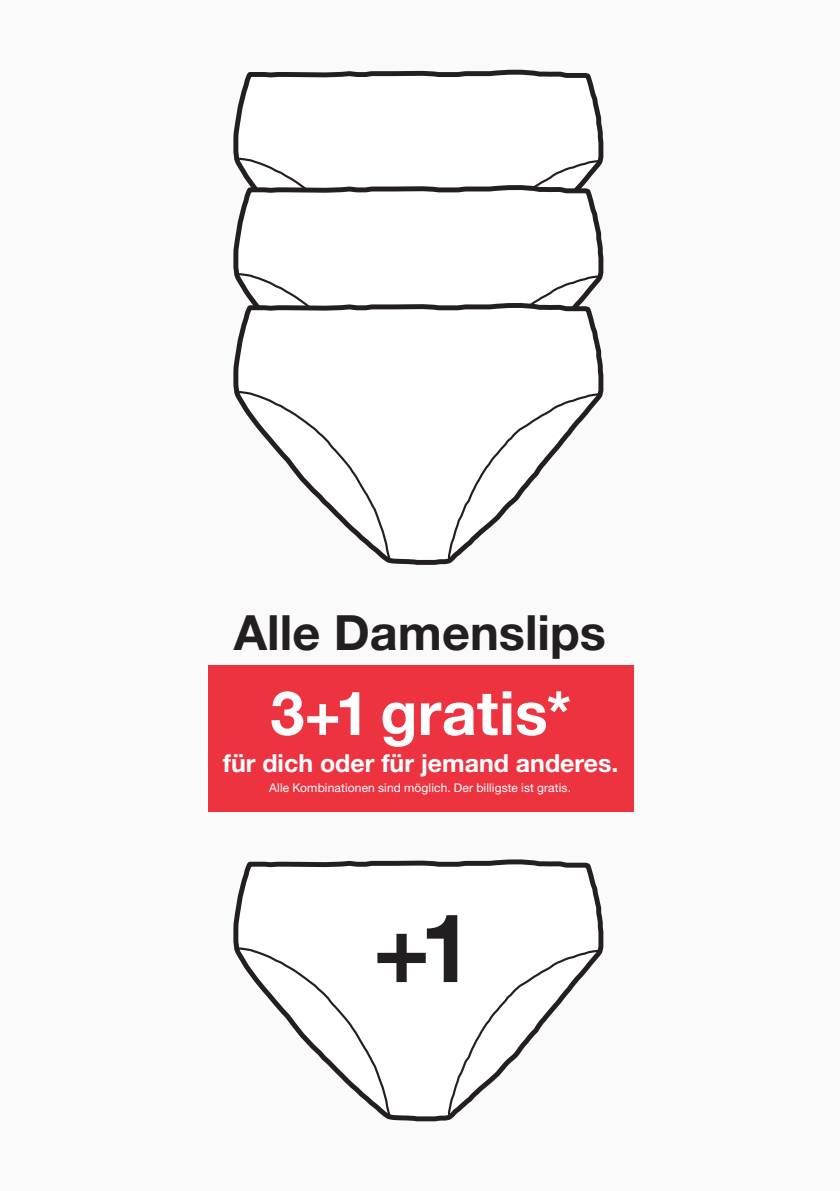
<style>
.page{position:relative;width:840px;height:1191px;background:#fff}
.page>*{position:absolute;margin:0;border:0;box-sizing:border-box;transform-origin:0 0}
.t1{font:700 95.6px "Helvetica Neue LT Std";color:#231f20}
.t2{font:700 61px "Helvetica Neue LT Std";color:#fff}
.t3{font:700 48.6px "Helvetica Neue LT Std";color:#231f20}
.t4{font:700 24.8px "Helvetica Neue LT Std";color:#fff}
.t5{font:12px "Helvetica Neue LT Std";letter-spacing:.01em;color:#fff}
</style>
<div class="page">
<div style="left:1px;top:0;width:837px;height:1191px;background:#fafafa"></div>
<div style="left:207px;top:665px;width:426px;height:147px;background:#ee3340"></div>
<svg style="left:233px;top:69px;width:371px;height:94px"></svg>
<svg style="left:234px;top:157px;width:368px;height:27px"></svg>
<svg style="left:233px;top:184px;width:371px;height:94px"></svg>
<svg style="left:234px;top:272px;width:368px;height:30px"></svg>
<svg style="left:233px;top:302px;width:371px;height:263px"></svg>
<svg style="left:234px;top:390px;width:368px;height:173px"></svg>
<svg style="left:233px;top:859px;width:371px;height:263px"></svg>
<svg style="left:234px;top:946px;width:368px;height:174px"></svg>
<hr style="left:0;top:0;width:1px;height:1191px;background:#fafafa">
<h3 class="t3" style="left:234px;top:603px;width:373px">Alle Damenslips</h3>
<h2 class="t2" style="left:270px;top:675px;width:302px">3+1 gratis*</h2>
<h3 class="t4" style="left:222px;top:748px;width:397px">für dich oder für jemand anderes.</h3>
<p class="t5" style="left:269px;top:780px;width:303px">Alle Kombinationen sind möglich. Der billigste ist gratis.</p>
<h1 class="t1" style="left:372px;top:888px;width:102px">+1</h1>
</div>
